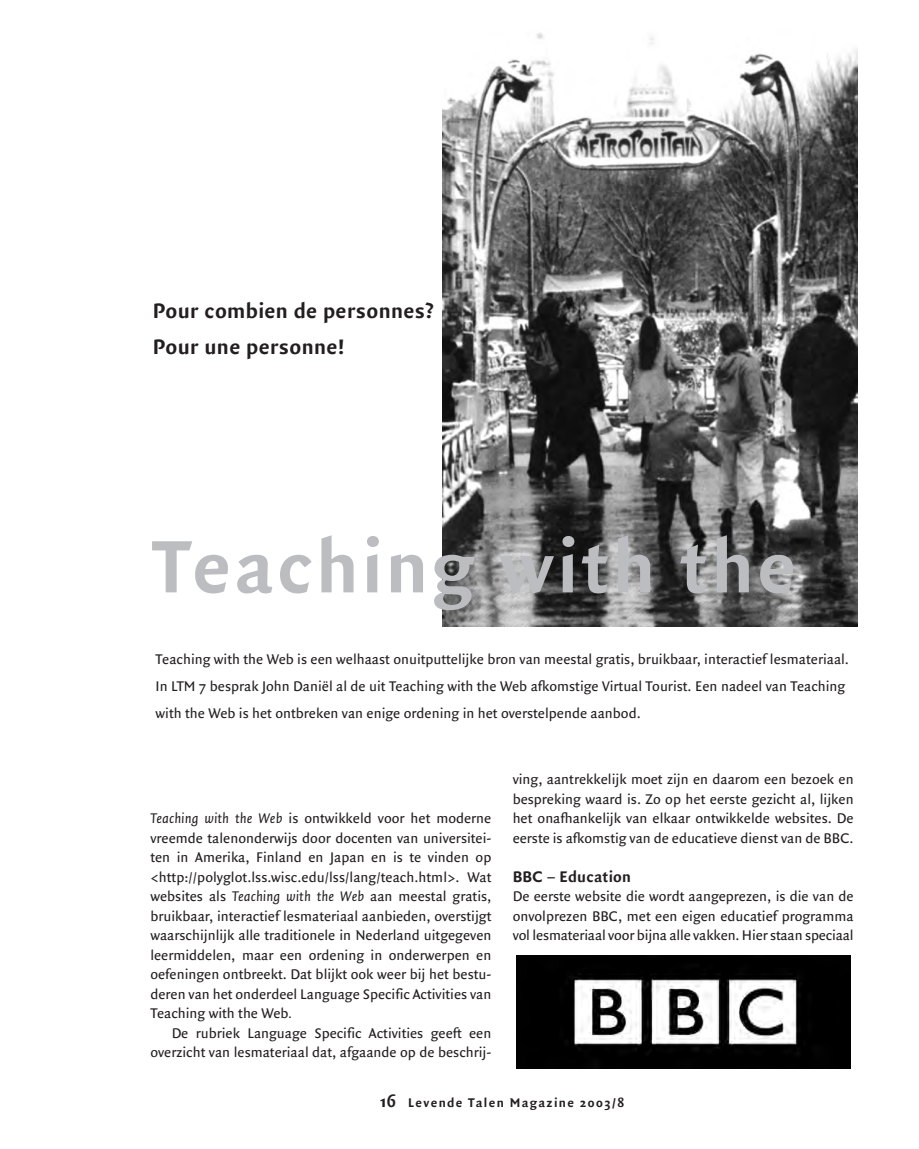
<style>
.page{position:relative;width:919px;height:1149px;background:#fff}
.page>*{position:absolute;margin:0;border:0;box-sizing:border-box;transform-origin:0 0}
.t1{font:700 79.5px "Quadraat Sans";letter-spacing:.04em;color:#bcbdc0}
.t2{font:700 22.5px/36px "Quadraat Sans";letter-spacing:.015em;color:#231f20}
.t3{font:700 16.5px "Quadraat Sans";letter-spacing:.015em;color:#231f20}
.t4{font:15px/19.5px "Quadraat Sans";color:#231f20;text-align:justify}
.t5{font:700 13.5px "Quadraat Sans";letter-spacing:.1em;color:#231f20}
.s1{font-style:italic}
.s2{font-size:18px}
</style>
<div class="page">
<img style="left:516px;top:955px;width:334px;height:113px">
<img style="left:442px;top:32px;width:415px;height:594px">
<h2 class="t2" style="left:153px;top:294px;width:282px">Pour combien de personnes?<br>Pour une personne!</h2>
<h1 class="t1" style="left:152px;top:535px;width:645px">Teaching with the</h1>
<p class="t4" style="left:156px;top:646px;width:694px;line-height:27px;text-align:left">Teaching with the Web is een welhaast onuitputtelijke bron van meestal gratis, bruikbaar, interactief lesmateriaal.<br>In LTM 7 besprak John Daniël al de uit Teaching with the Web afkomstige Virtual Tourist. Een nadeel van Teaching with the Web is het ontbreken van enige ordening in het overstelpende aanbod.</p>
<p class="t4" style="left:150px;top:809px;width:342px"><span class="s1">Teaching with the Web</span> is ontwikkeld voor het moderne vreemde talenonderwijs door docenten van universitei&shy;ten in Amerika, Finland en Japan en is te vinden op &lt;http://polyglot.lss.wisc.edu/lss/lang/teach.html&gt;. Wat websites als <span class="s1">Teaching with the Web</span> aan meestal gratis, bruikbaar, interactief lesmateriaal aanbieden, overstijgt waarschijnlijk alle traditionele in Nederland uitgegeven leermiddelen, maar een ordening in onderwerpen en oefeningen ontbreekt. Dat blijkt ook weer bij het bestu&shy;deren van het onderdeel Language Specific Activities van Teaching with the Web<span class="s1">.</span></p>
<p class="t4" style="left:150px;top:1024px;width:342px;text-align:right">De rubriek Language Specific Activities geeft een overzicht van lesmateriaal dat, afgaande op de beschrij-</p>
<p class="t4" style="left:512px;top:770px;width:342px">ving, aantrekkelijk moet zijn en daarom een bezoek en bespreking waard is. Zo op het eerste gezicht al, lijken het onafhankelijk van elkaar ontwikkelde websites. De eerste is afkomstig van de educatieve dienst van de BBC.</p>
<p class="t3" style="left:512px;top:869px;width:120px">BBC – Education</p>
<p class="t4" style="left:512px;top:887px;width:342px">De eerste website die wordt aangeprezen, is die van de onvolprezen BBC, met een eigen educatief programma vol lesmateriaal voor bijna alle vakken. Hier staan speciaal</p>
<p class="t5" style="left:380px;top:1096px;width:246px"><span class="s2">16</span> Levende Talen Magazine 2003/8</p>
</div>
